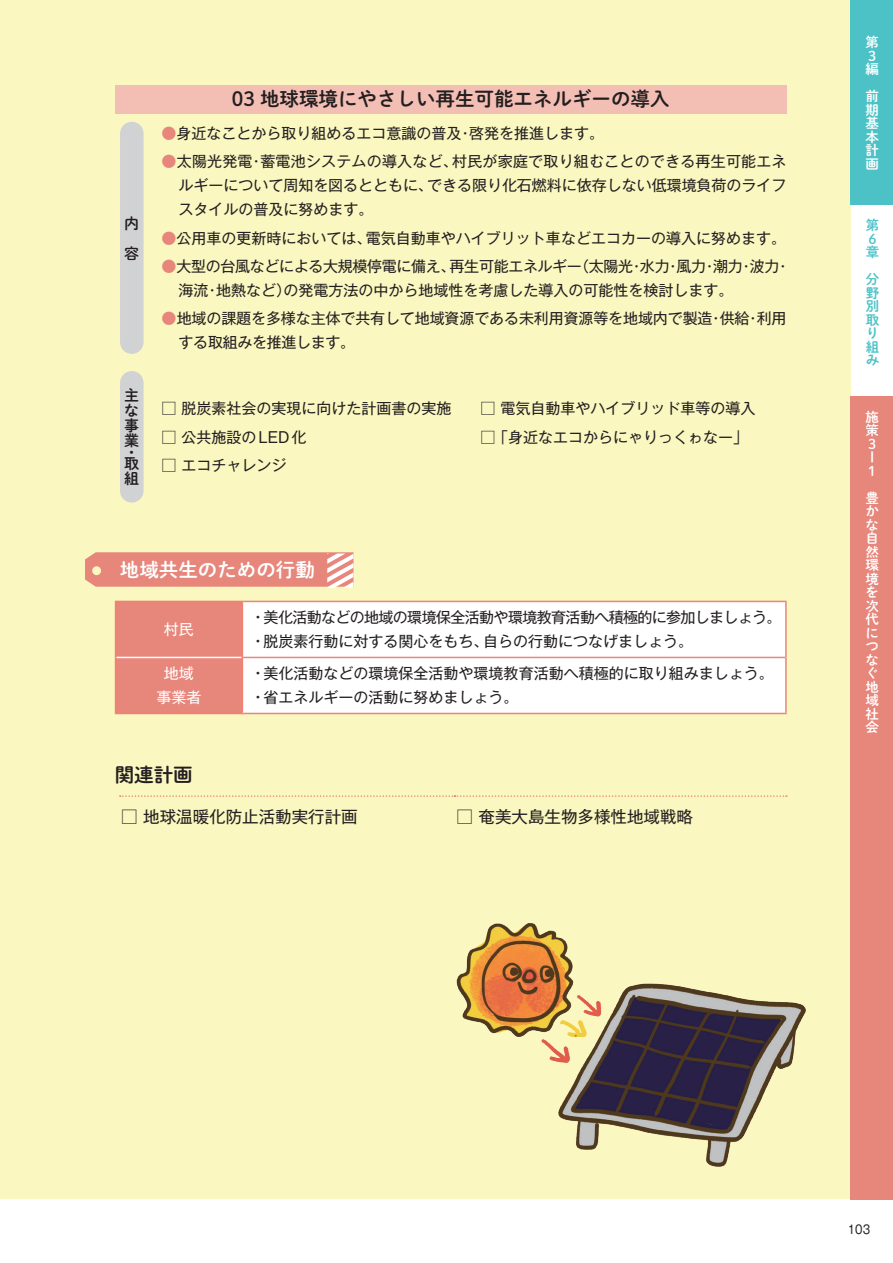
<style>
.page{position:relative;width:893px;height:1263px;background:#fff}
.page>*{position:absolute;margin:0;border:0;box-sizing:border-box;transform-origin:0 0}
.t1{font:19.5px "DNP Shuei M Go Std B";color:#231f20}
.t2{font:19.5px "DNP Shuei M Go Std B";color:#fff}
.t3{font:16.5px "Gothic MB101 Pr 6 N";color:#231f20}
.t4{font:15px/24px "Gothic MB101 Pr 6 N";color:#231f20}
.t5{font:15px "Gothic MB101 Pr 6 N";letter-spacing:-.04em;color:#231f20}
.t6{font:15px/15px "DNP Shuei M Go Std B";color:#231f20}
.t7{font:15px/24px "Gothic MB101 Pr 6 N";color:#fff;text-align:center}
.t8{font:13.5px/13.5px "DNP Shuei M Go Std B";color:#fff}
.t9{font:13.5px/13.5px "DNP Shuei M Go Std B";color:#4dc2c6}
.t10{font:12px "Gothic MB101 Pr 6 N";color:#231f20;scale:.9 1}
.s1{color:#e7867b}
</style>
<div class="page">
<div style="left:0;top:0;width:850px;height:1199px;background:#faf7c0"></div>
<div style="left:850px;top:0;width:43px;height:205px;background:#4dc2c6"></div>
<div style="left:850px;top:396px;width:43px;height:803px;background:#e7867b"></div>
<svg style="left:85px;top:552px;width:268px;height:36px;background:#e99184"></svg>
<div style="left:92px;top:566px;width:9px;height:9px;background:#faf7c0;border-radius:50%"></div>
<div style="left:115px;top:85px;width:672px;height:28px;background:#f3beb3"></div>
<div style="left:120px;top:122px;width:24px;height:232px;background:#d1d2d4;border-radius:12px"></div>
<div style="left:120px;top:371px;width:24px;height:132px;background:#d1d2d4;border-radius:12px"></div>
<div style="left:116px;top:602px;width:126px;height:111px;background:#e7867b"></div>
<div style="left:243px;top:602px;width:542px;height:111px;background:#fff"></div>
<hr style="left:243px;top:601px;width:544px;height:1px;background:#e7867b">
<hr style="left:785px;top:602px;width:2px;height:55px;background:#e7867b">
<hr style="left:785px;top:657px;width:2px;height:56px;background:#e7867b">
<hr style="left:116px;top:657px;width:126px;height:1px;background:#fff">
<hr style="left:243px;top:657px;width:542px;height:1px;background:#e7867b">
<hr style="left:243px;top:713px;width:544px;height:1px;background:#e7867b">
<hr style="left:115px;top:601px;width:128px;height:1px;background:#f4806f">
<hr style="left:115px;top:602px;width:1px;height:55px;background:#f4806f">
<hr style="left:242px;top:602px;width:1px;height:55px;background:#f4806f">
<hr style="left:115px;top:657px;width:1px;height:56px;background:#f4806f">
<hr style="left:242px;top:657px;width:1px;height:56px;background:#f4806f">
<hr style="left:115px;top:713px;width:128px;height:1px;background:#f4806f">
<svg style="left:120px;top:795px;width:667px;height:2px"></svg>
<img style="left:456px;top:923px;width:350px;height:244px">
<p class="t6" style="left:124px;top:207px;width:16px;line-height:30px">内容</p>
<p class="t6" style="left:124px;top:388px;width:16px;text-align:justify">主な事業</p>
<p class="t6" style="left:124px;top:446px;width:16px;line-height:11.2px">・取</p>
<p class="t6" style="left:124px;top:470px;width:16px">組</p>
<h1 class="t1" style="left:232px;top:85px;width:439px">03 地球環境にやさしい再生可能エネルギーの導入</h1>
<p class="t4" style="left:162px;top:120px;width:444px"><span class="s1">●</span>身近なことから取り組めるエコ意識の普及・啓発を推進します。</p>
<p class="t4" style="left:179px;top:149px;width:610px;text-align:justify;text-indent:-17px"><span class="s1">●</span>太陽光発電・蓄電池システムの導入など、村民が家庭で取り組むことのできる再生可能エネルギーについて周知を図るとともに、できる限り化石燃料に依存しない低環境負荷のライフスタイルの普及に努めます。</p>
<p class="t4" style="left:162px;top:225px;width:626px"><span class="s1">●</span>公用車の更新時においては、電気自動車やハイブリット車などエコカーの導入に努めます。</p>
<p class="t4" style="left:179px;top:253px;width:613px;text-indent:-17px"><span class="s1">●</span>大型の台風などによる大規模停電に備え、再生可能エネルギー（太陽光・水力・風力・潮力・波力・海流・地熱など）の発電方法の中から地域性を考慮した導入の可能性を検討します。</p>
<p class="t4" style="left:179px;top:305px;width:609px;text-indent:-17px"><span class="s1">●</span>地域の課題を多様な主体で共有して地域資源である未利用資源等を地域内で製造・供給・利用する取組みを推進します。</p>
<p class="t4" style="left:162px;top:395px;width:291px">□ 脱炭素社会の実現に向けた計画書の実施</p>
<p class="t4" style="left:162px;top:424px;width:146px">□ 公共施設のLED化</p>
<p class="t4" style="left:162px;top:452px;width:126px">□ エコチャレンジ</p>
<p class="t4" style="left:480px;top:395px;width:276px">□ 電気自動車やハイブリッド車等の導入</p>
<p class="t4" style="left:480px;top:424px;width:269px">□ 「身近なエコからにゃりっくゎなー」</p>
<h1 class="t2" style="left:120px;top:555px;width:197px">地域共生のための行動</h1>
<p class="t7" style="left:164px;top:616px;width:31px">村民</p>
<p class="t5" style="left:255px;top:605px;width:528px">• 美化活動などの地域の環境保全活動や環境教育活動へ積極的に参加しましょう。</p>
<p class="t4" style="left:255px;top:628px;width:439px">• 脱炭素行動に対する関心をもち、自らの行動につなげましょう。</p>
<p class="t7" style="left:156px;top:660px;width:46px">地域事業者</p>
<p class="t4" style="left:255px;top:660px;width:520px">• 美化活動などの環境保全活動や環境教育活動へ積極的に取り組みましょう。</p>
<p class="t4" style="left:255px;top:684px;width:265px">• 省エネルギーの活動に努めましょう。</p>
<h1 class="t1" style="left:115px;top:761px;width:79px">関連計画</h1>
<p class="t3" style="left:121px;top:803px;width:238px">□ 地球温暖化防止活動実行計画</p>
<p class="t3" style="left:457px;top:803px;width:238px">□ 奄美大島生物多様性地域戦略</p>
<p class="t8" style="left:865px;top:35px;width:14px">第<br>３編</p>
<p class="t8" style="left:865px;top:89px;width:15px;text-align:justify">前期基本計画</p>
<p class="t9" style="left:866px;top:218px;width:15px">第<br>６章</p>
<p class="t9" style="left:866px;top:272px;width:15px">分野別取り組み</p>
<p class="t8" style="left:865px;top:409px;width:15px">施策<br>３ー<br>１</p>
<p class="t8" style="left:865px;top:490px;width:15px">豊かな自然環境を次代につなぐ地域社会</p>
<p class="t10" style="left:848px;top:1219px;width:26px">103</p>
</div>
